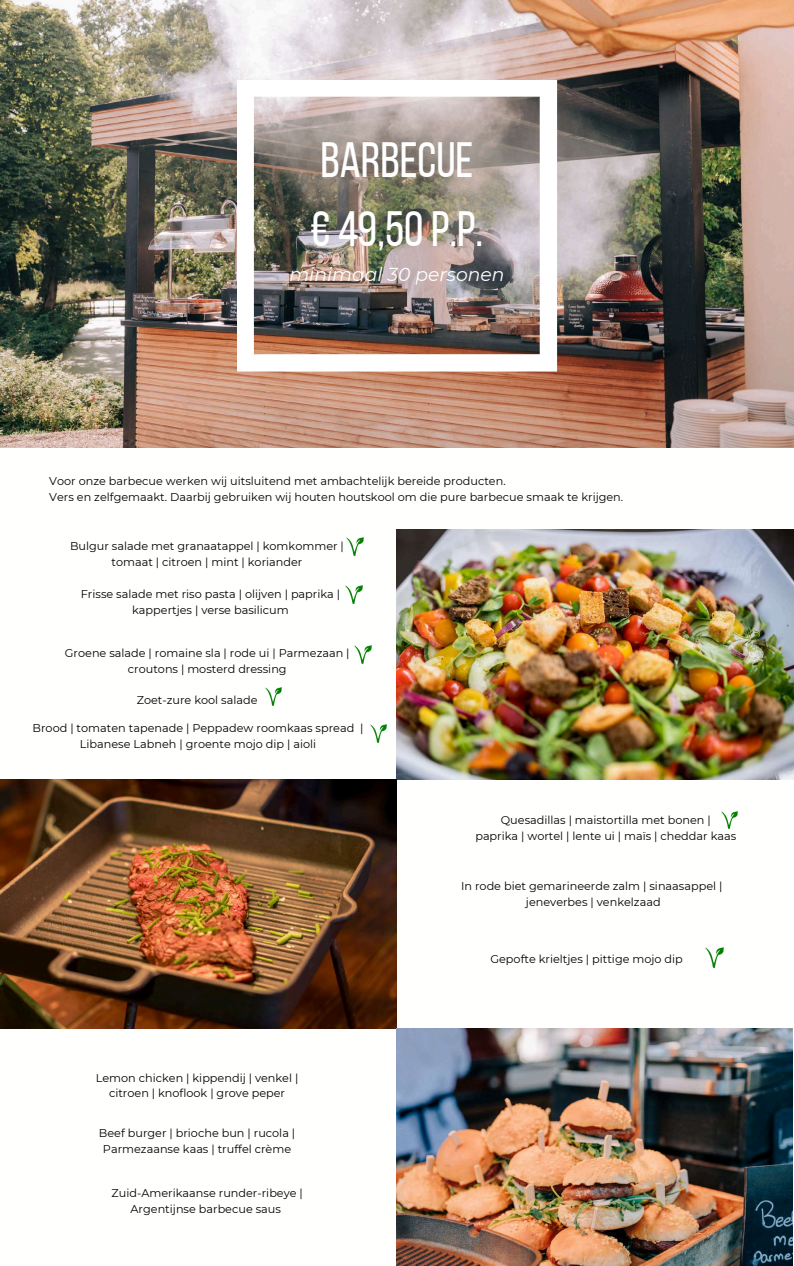
<style>
.page{position:relative;width:794px;height:1266px;background:#fff}
.page>*{position:absolute;margin:0;border:0;box-sizing:border-box;transform-origin:0 0}
.t1{font:49.5px/69.2px "Bebas Neue";color:#fff}
.t2{font:italic 18.75px "Montserrat";color:#fff}
.t3{font:11.25px/15.8px "Montserrat";color:#000;text-align:center}
</style>
<div class="page">
<img style="left:396px;top:529px;width:396px;height:250px">
<img style="left:0;top:779px;width:396px;height:250px">
<img style="left:397px;top:1028px;width:395px;height:238px">
<img style="left:0;top:0;width:793px;height:447px">
<img style="left:237px;top:80px;width:319px;height:291px">
<img style="left:721px;top:811px;width:16px;height:17px">
<img style="left:705px;top:947px;width:18px;height:20px">
<img style="left:345px;top:585px;width:17px;height:18px">
<img style="left:354px;top:645px;width:17px;height:18px">
<img style="left:265px;top:687px;width:16px;height:18px">
<img style="left:346px;top:537px;width:17px;height:18px">
<img style="left:370px;top:724px;width:16px;height:18px">
<h1 class="t1" style="left:310px;top:130px;width:174px">BARBECUE € 49,50P.P.</h1>
<h2 class="t2" style="left:289px;top:263px;width:217px">minimaal 30 personen</h2>
<p class="t3" style="left:49px;top:473px;width:575px;text-align:left">Voor onze barbecue werken wij uitsluitend met ambachtelijk bereide producten.<br>Vers en zelfgemaakt. Daarbij gebruiken wij houten houtskool om die pure barbecue smaak te krijgen.</p>
<p class="t3" style="left:70px;top:538px;width:275px">Bulgur salade met granaatappel | komkommer | tomaat | citroen | mint | koriander</p>
<p class="t3" style="left:81px;top:586px;width:261px">Frisse salade met riso pasta | olijven | paprika | kappertjes | verse basilicum</p>
<p class="t3" style="left:65px;top:645px;width:286px">Groene salade | romaine sla | rode ui | Parmezaan | croutons | mosterd dressing</p>
<p class="t3" style="left:137px;top:692px;width:122px">Zoet-zure kool salade</p>
<p class="t3" style="left:33px;top:720px;width:332px">Brood | tomaten tapenade | Peppadew roomkaas spread |<br>Libanese Labneh | groente mojo dip | aioli</p>
<p class="t3" style="left:96px;top:1069px;width:204px">Lemon chicken | kippendij | venkel | citroen | knoflook | grove peper</p>
<p class="t3" style="left:99px;top:1125px;width:198px">Beef burger | brioche bun | rucola |<br>Parmezaanse kaas | truffel crème</p>
<p class="t3" style="left:112px;top:1185px;width:193px">Zuid-Amerikaanse runder-ribeye |<br>Argentijnse barbecue saus</p>
<p class="t3" style="left:475px;top:812px;width:262px">Quesadillas | maistortilla met bonen |<br>paprika | wortel | lente ui | maïs | cheddar kaas</p>
<p class="t3" style="left:461px;top:878px;width:263px">In rode biet gemarineerde zalm | sinaasappel | jeneverbes | venkelzaad</p>
<p class="t3" style="left:490px;top:951px;width:194px">Gepofte krieltjes | pittige mojo dip</p>
</div>
